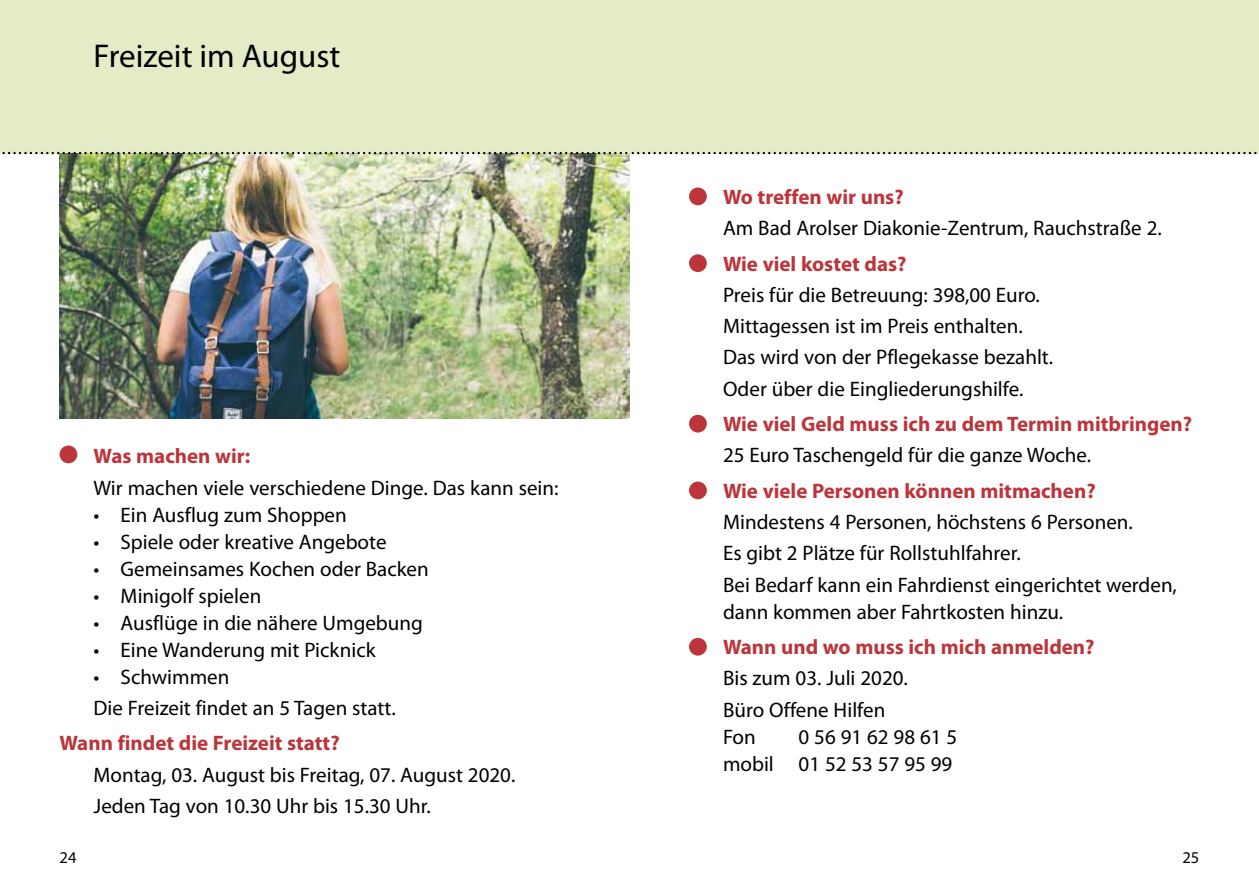
<style>
.page{position:relative;width:1259px;height:893px;background:#fff}
.page>*{position:absolute;margin:0;border:0;box-sizing:border-box;transform-origin:0 0}
.t1{font:33px "Myriad Pro";color:#000}
.t2{font:21px/31.2px "Myriad Pro";color:#000}
.t3{font:700 21px "Myriad Pro";color:#bb353b}
.t4{font:16.5px "Myriad Pro";color:#000}
</style>
<div class="page">
<div style="left:629px;top:0;width:630px;height:153px;background:#e3ecc6"></div>
<div style="left:0;top:0;width:629px;height:153px;background:#e3ecc6"></div>
<div style="left:60px;top:446px;width:17px;height:17px;background:#bb353b;border-radius:50%"></div>
<img style="left:60px;top:154px;width:569px;height:265px">
<div style="left:689px;top:188px;width:18px;height:17px;background:#bb353b;border-radius:50%"></div>
<div style="left:689px;top:254px;width:18px;height:18px;background:#bb353b;border-radius:50%"></div>
<div style="left:689px;top:415px;width:18px;height:18px;background:#bb353b;border-radius:50%"></div>
<div style="left:689px;top:482px;width:18px;height:17px;background:#bb353b;border-radius:50%"></div>
<div style="left:689px;top:638px;width:18px;height:18px;background:#bb353b;border-radius:50%"></div>
<svg style="left:0;top:152px;width:1259px;height:2px"></svg>
<h1 class="t1" style="left:94px;top:36px;width:248px">Freizeit im August</h1>
<p class="t3" style="left:94px;top:443px;width:158px">Was machen wir:</p>
<p class="t2" style="left:94px;top:472px;width:466px">Wir machen viele verschiedene Dinge. Das kann sein:</p>
<p class="t2" style="left:94px;top:499px;width:255px">• Ein Ausflug zum Shoppen</p>
<p class="t2" style="left:94px;top:526px;width:294px">• Spiele oder kreative Angebote</p>
<p class="t2" style="left:94px;top:553px;width:337px">• Gemeinsames Kochen oder Backen</p>
<p class="t2" style="left:94px;top:580px;width:169px">• Minigolf spielen</p>
<p class="t2" style="left:94px;top:607px;width:331px">• Ausflüge in die nähere Umgebung</p>
<p class="t2" style="left:94px;top:634px;width:283px">• Eine Wanderung mit Picknick</p>
<p class="t2" style="left:94px;top:661px;width:304px">• Schwimmen<br>Die Freizeit findet an 5 Tagen statt.</p>
<p class="t3" style="left:60px;top:730px;width:282px">Wann findet die Freizeit statt?</p>
<p class="t2" style="left:94px;top:759px;width:423px">Montag, 03. August bis Freitag, 07. August 2020.<br>Jeden Tag von 10.30 Uhr bis 15.30 Uhr.</p>
<p class="t3" style="left:723px;top:183px;width:182px">Wo treffen wir uns?</p>
<p class="t2" style="left:723px;top:212px;width:440px">Am Bad Arolser Diakonie-Zentrum, Rauchstraße 2.</p>
<p class="t3" style="left:723px;top:250px;width:185px">Wie viel kostet das?</p>
<p class="t2" style="left:723px;top:279px;width:332px">Preis für die Betreuung: 398,00 Euro.<br>Mittagessen ist im Preis enthalten.<br>Das wird von der Pflegekasse bezahlt.<br>Oder über die Eingliederungshilfe.</p>
<p class="t3" style="left:723px;top:410px;width:470px">Wie viel Geld muss ich zu dem Termin mitbringen?</p>
<p class="t2" style="left:723px;top:439px;width:370px">25 Euro Taschengeld für die ganze Woche.</p>
<p class="t3" style="left:723px;top:477px;width:374px">Wie viele Personen können mitmachen?</p>
<p class="t2" style="left:723px;top:506px;width:455px">Mindestens 4 Personen, höchstens 6 Personen.<br>Es gibt 2 Plätze für Rollstuhlfahrer.<br>Bei Bedarf kann ein Fahrdienst eingerichtet werden,</p>
<p class="t2" style="left:723px;top:596px;width:341px">dann kommen aber Fahrtkosten hinzu.</p>
<p class="t3" style="left:723px;top:633px;width:373px">Wann und wo muss ich mich anmelden?</p>
<p class="t2" style="left:723px;top:662px;width:186px">Bis zum 03. Juli 2020.<br>Büro Offene Hilfen</p>
<p class="t2" style="left:723px;top:721px;width:34px">Fon</p>
<p class="t2" style="left:723px;top:723px;width:236px;line-height:27px;text-align:right">0 56 91 62 98 61 5<br>mobil 01 52 53 57 95 99</p>
<p class="t4" style="left:60px;top:847px;width:18px">24</p>
<p class="t4" style="left:1182px;top:847px;width:18px">25</p>
</div>
